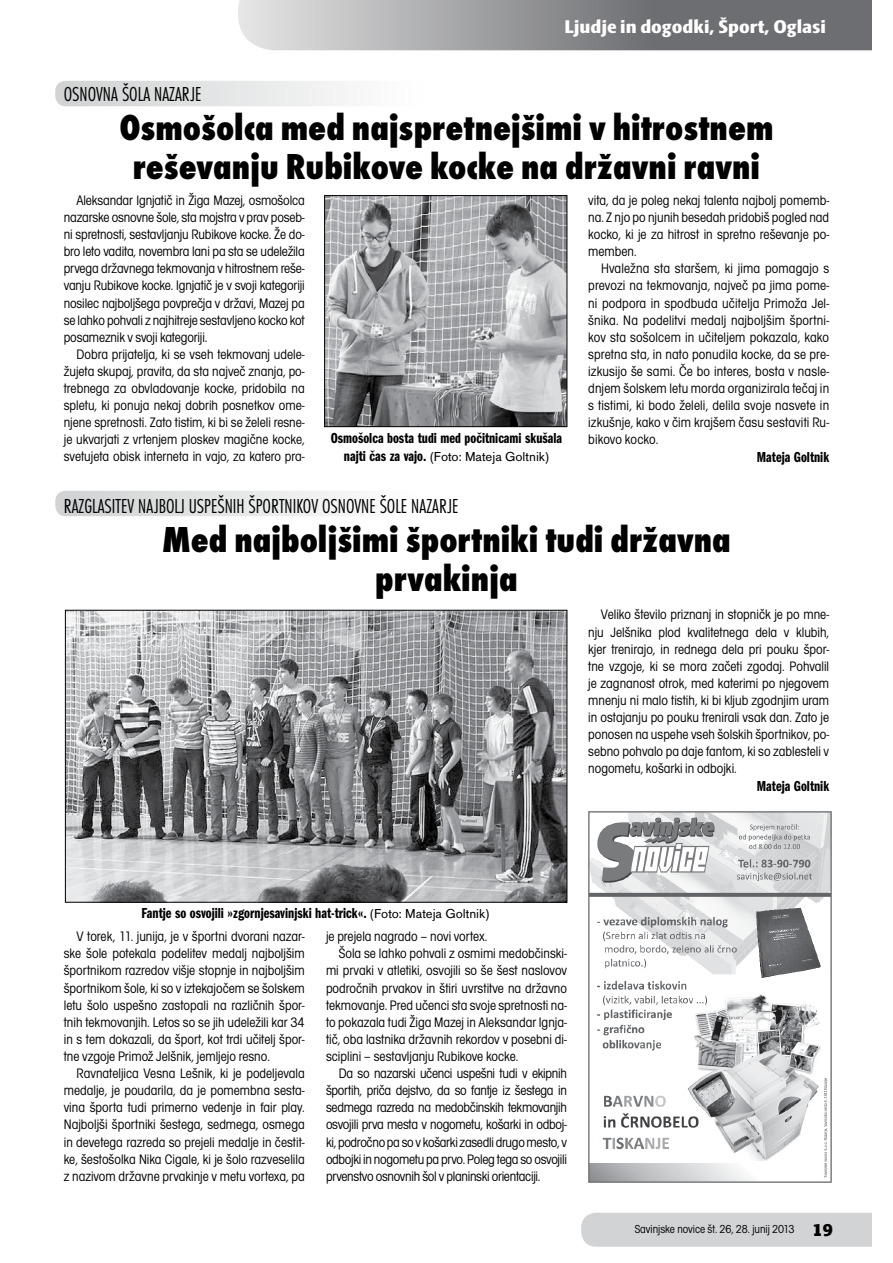
<style>
.page{position:relative;width:893px;height:1263px;background:#fff}
.page>*{position:absolute;margin:0;border:0;box-sizing:border-box;transform-origin:0 0}
.t1{font:37.5px/39px "Futura TEE Extr Bold Cond";color:#000;text-align:center}
.t2{font:21px "Futura TEE Ligh Cond";color:#000}
.t3{font:18px "Skoda Sans Black CE";color:#fff}
.t4{font:15px "Franklin Got Itc TEE Demi Comp";color:#000}
.t5{font:condensed 14.25px/17.1px "Avant Gar Got Itc TEE";color:#000;text-align:justify}
.t6{font:condensed 14.25px "Avant Gar Got Itc TEE";letter-spacing:-.02em;color:#000}
.t7{font:13.5px "Accius TEE";color:#000}
.t8{font:condensed 12px "Avant Gar Got Itc TEE";color:#000}
.s1{font-family:"Franklin Got Itc TEE Demi Comp";font-size:15px}
.s2{font-family:"Accius TEE";font-size:13.5px}
.s3{font-family:"Skoda Sans";font-weight:900;font-stretch:normal;font-size:18px}
</style>
<div class="page">
<svg style="left:238px;top:0;width:634px;height:50px;background:#949597"></svg>
<div style="left:581px;top:1213px;width:291px;height:34px;background:#d1d3d4"></div>
<div style="left:55px;top:491px;width:370px;height:25px;background:linear-gradient(to right,#cfd1d2,#fff);border-radius:10px"></div>
<div style="left:55px;top:81px;width:370px;height:25px;background:linear-gradient(to right,#cfd1d2,#fff);border-radius:10px"></div>
<img style="left:326px;top:197px;width:239px;height:228px">
<div style="left:324px;top:195px;width:243px;height:232px;border:1px solid #000"></div>
<img style="left:67px;top:612px;width:498px;height:288px">
<div style="left:65px;top:610px;width:502px;height:292px;border:1px solid #000"></div>
<img style="left:588px;top:811px;width:244px;height:371px">
<p class="t3" style="left:564px;top:16px;width:263px">Ljudje in dogodki, Šport, Oglasi</p>
<h2 class="t2" style="left:64px;top:82px;width:139px">OSNOVNA ŠOLA NAZARJE</h2>
<h1 class="t1" style="left:119px;top:108px;width:656px">Osmošolca med najspretnejšimi v hitrostnem reševanju Rubikove kocke na državni ravni</h1>
<p class="t5" style="left:64px;top:192px;width:242px;text-indent:13px">Aleksandar Ignjatič in Žiga Mazej, osmošolca nazarske osnovne šole, sta mojstra v prav poseb&shy;ni spretnosti, sestavljanju Rubikove kocke. Že do&shy;bro leto vadita, novembra lani pa sta se udeležila prvega državnega tekmovanja v hitrostnem reše&shy;vanju Rubikove kocke. Ignjatič je v svoji kategoriji nosilec najboljšega povprečja v državi, Mazej pa se lahko pohvali z najhitreje sestavljeno kocko kot posameznik v svoji kategoriji.</p>
<p class="t5" style="left:64px;top:346px;width:242px;text-indent:13px">Dobra prijatelja, ki se vseh tekmovanj udele&shy;žujeta skupaj, pravita, da sta največ znanja, po&shy;trebnega za obvladovanje kocke, pridobila na spletu, ki ponuja nekaj dobrih posnetkov ome&shy;njene spretnosti. Zato tistim, ki bi se želeli resne&shy;je ukvarjati z vrtenjem ploskev magične kocke, svetujeta obisk interneta in vajo, za katero pra-</p>
<p class="t4" style="left:331px;top:429px;width:233px">Osmošolca bosta tudi med počitnicami skušala</p>
<p class="t7" style="left:344px;top:449px;width:207px"><span class="s1">najti čas za vajo.</span> (Foto: Mateja Goltnik)</p>
<p class="t5" style="left:588px;top:192px;width:242px">vita, da je poleg nekaj talenta najbolj pomemb&shy;na. Z njo po njunih besedah pridobiš pogled nad kocko, ki je za hitrost in spretno reševanje po&shy;memben.</p>
<p class="t5" style="left:588px;top:260px;width:242px;text-indent:13px">Hvaležna sta staršem, ki jima pomagajo s prevozi na tekmovanja, največ pa jima pome&shy;ni podpora in spodbuda učitelja Primoža Jel&shy;šnika. Na podelitvi medalj najboljšim športni&shy;kov sta sošolcem in učiteljem pokazala, kako spretna sta, in nato ponudila kocke, da se pre&shy;izkusijo še sami. Če bo interes, bosta v nasle&shy;dnjem šolskem letu morda organizirala tečaj in s tistimi, ki bodo želeli, delila svoje nasvete in izkušnje, kako v čim krajšem času sestaviti Ru&shy;bikovo kocko.</p>
<p class="t4" style="left:757px;top:449px;width:74px">Mateja Goltnik</p>
<h2 class="t2" style="left:64px;top:494px;width:396px">RAZGLASITEV NAJBOLJ USPEŠNIH ŠPORTNIKOV OSNOVNE ŠOLE NAZARJE</h2>
<h1 class="t1" style="left:162px;top:521px;width:570px">Med najboljšimi športniki tudi državna prvakinja</h1>
<p class="t5" style="left:588px;top:606px;width:242px;text-indent:13px">Veliko število priznanj in stopničk je po mne&shy;nju Jelšnika plod kvalitetnega dela v klubih, kjer trenirajo, in rednega dela pri pouku špor&shy;tne vzgoje, ki se mora začeti zgodaj. Pohvalil je zagnanost otrok, med katerimi po njegovem mnenju ni malo tistih, ki bi kljub zgodnjim uram in ostajanju po pouku trenirali vsak dan. Zato je ponosen na uspehe vseh šolskih športnikov, po&shy;sebno pohvalo pa daje fantom, ki so zablesteli v nogometu, košarki in odbojki.</p>
<p class="t4" style="left:757px;top:778px;width:74px">Mateja Goltnik</p>
<p class="t4" style="left:141px;top:905px;width:349px">Fantje so osvojili »zgornjesavinjski hat-trick«. <span class="s2">(Foto: Mateja Goltnik)</span></p>
<p class="t5" style="left:64px;top:928px;width:242px;text-indent:13px">V torek, 11. junija, je v športni dvorani nazar&shy;ske šole potekala podelitev medalj najboljšim športnikom razredov višje stopnje in najboljšim športnikom šole, ki so v iztekajočem se šolskem letu šolo uspešno zastopali na različnih špor&shy;tnih tekmovanjih. Letos so se jih udeležili kar 34 in s tem dokazali, da šport, kot trdi učitelj špor&shy;tne vzgoje Primož Jelšnik, jemljejo resno.</p>
<p class="t5" style="left:64px;top:1065px;width:242px;text-indent:13px">Ravnateljica Vesna Lešnik, ki je podeljevala medalje, je poudarila, da je pomembna sesta&shy;vina športa tudi primerno vedenje in fair play.<br>Najboljši športniki šestega, sedmega, osmega in devetega razreda so prejeli medalje in čestit&shy;ke, šestošolka Nika Cigale, ki je šolo razveselila z nazivom državne prvakinje v metu vortexa, pa</p>
<p class="t5" style="left:326px;top:928px;width:163px">je prejela nagrado – novi vortex.</p>
<p class="t5" style="left:339px;top:945px;width:230px">Šola se lahko pohvali z osmimi medobčinski-</p>
<p class="t5" style="left:326px;top:962px;width:242px">mi prvaki v atletiki, osvojili so še šest naslovov</p>
<p class="t5" style="left:326px;top:979px;width:242px">področnih prvakov in štiri uvrstitve na državno</p>
<p class="t5" style="left:326px;top:996px;width:242px">tekmovanje. Pred učenci sta svoje spretnosti na-</p>
<p class="t5" style="left:326px;top:1014px;width:242px">to pokazala tudi Žiga Mazej in Aleksandar Ignja-</p>
<p class="t5" style="left:326px;top:1031px;width:242px">tič, oba lastnika državnih rekordov v posebni di-</p>
<p class="t5" style="left:326px;top:1048px;width:194px">sciplini – sestavljanju Rubikove kocke.</p>
<p class="t6" style="left:339px;top:1065px;width:230px">Da so nazarski učenci uspešni tudi v ekipnih</p>
<p class="t6" style="left:326px;top:1082px;width:242px">športih, priča dejstvo, da so fantje iz šestega in</p>
<p class="t6" style="left:326px;top:1100px;width:242px">sedmega razreda na medobčinskih tekmovanjih</p>
<p class="t6" style="left:326px;top:1117px;width:242px">osvojili prva mesta v nogometu, košarki in odboj-</p>
<p class="t6" style="left:326px;top:1134px;width:242px">ki, področno pa so v košarki zasedli drugo mesto, v</p>
<p class="t6" style="left:326px;top:1151px;width:242px">odbojki in nogometu pa prvo. Poleg tega so osvojili</p>
<p class="t6" style="left:326px;top:1168px;width:216px">prvenstvo osnovnih šol v planinski orientaciji.</p>
<p class="t8" style="left:635px;top:1222px;width:200px">Savinjske novice št. 26, 28. junij 2013 <span class="s3">19</span></p>
</div>
